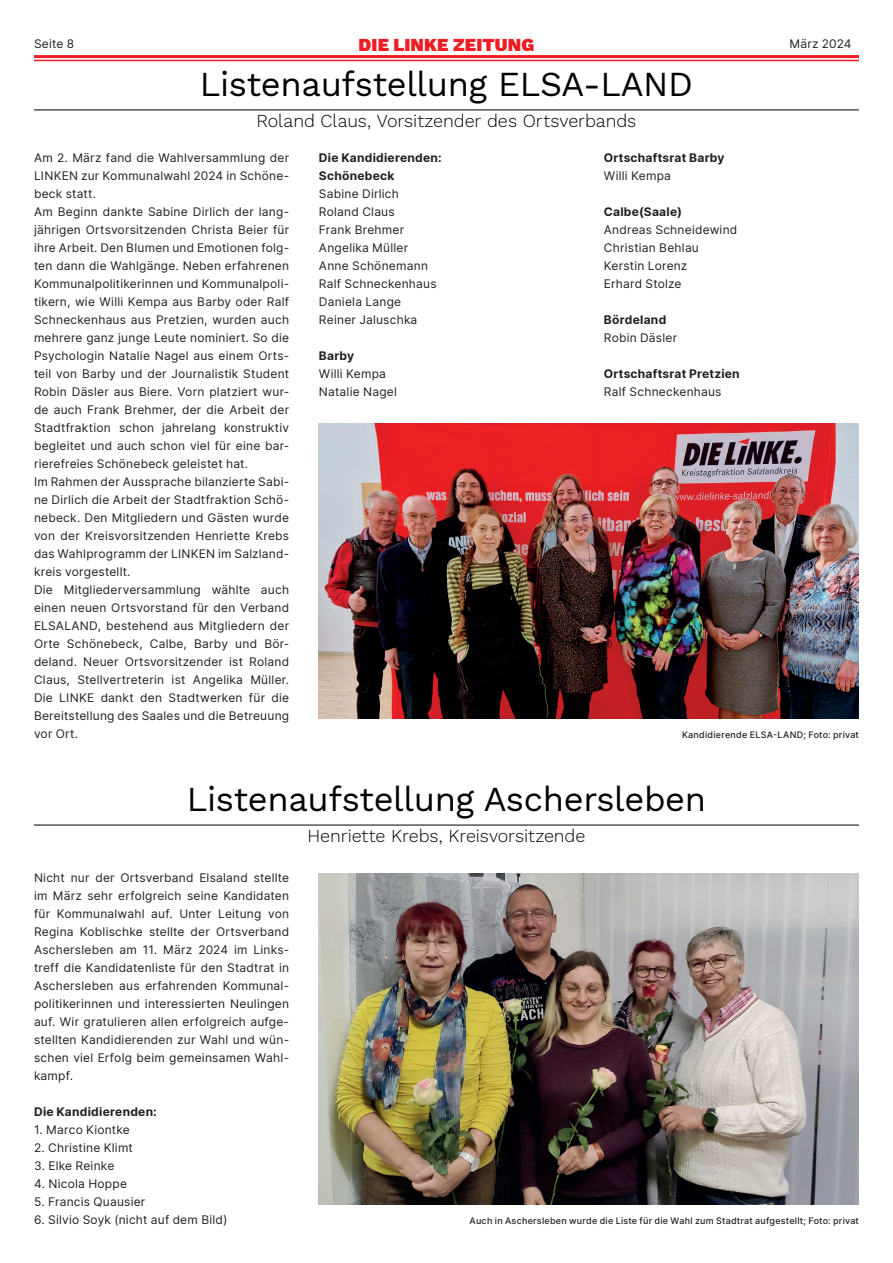
<style>
.page{position:relative;width:893px;height:1263px;background:#fff}
.page>*{position:absolute;margin:0;border:0;box-sizing:border-box;transform-origin:0 0}
.t1{font:34.5px "Work Sans";letter-spacing:-.01em;color:#000001}
.t2{font:300 18px "Work Sans";letter-spacing:-.005em;color:#000003}
.t3{font:900 18px "Work Sans";letter-spacing:.01em;color:#ee1d23}
.t4{font:12px/18px "Inter";letter-spacing:.02em;color:#231f20}
.t5{font:700 12px/18px "Inter";letter-spacing:.02em;color:#231f20}
.t6{font:500 9px "Inter";letter-spacing:.025em;color:#231f20}
</style>
<div class="page">
<hr style="left:34px;top:110px;width:825px;height:1px;background:#000003">
<hr style="left:34px;top:825px;width:825px;height:1px;background:#000003">
<img style="left:319px;top:874px;width:540px;height:330px">
<img style="left:319px;top:423px;width:540px;height:296px">
<hr style="left:34px;top:55px;width:825px;height:3px;background:#ee1d23">
<hr style="left:34px;top:60px;width:825px;height:1px;background:#ee1d23">
<p class="t4" style="left:34px;top:34px;width:42px">Seite 8</p>
<h2 class="t3" style="left:359px;top:31px;width:177px">DIE LINKE ZEITUNG</h2>
<p class="t4" style="left:789px;top:34px;width:64px">März 2024</p>
<h1 class="t1" style="left:200px;top:58px;width:495px">Listenaufstellung ELSA-LAND</h1>
<h2 class="t2" style="left:257px;top:108px;width:381px">Roland Claus, Vorsitzender des Ortsverbands</h2>
<p class="t4" style="left:34px;top:148px;width:257px">Am 2. März fand die Wahlversammlung der LINKEN zur Kommunalwahl 2024 in Schöne&shy;beck statt.<br>Am Beginn dankte Sabine Dirlich der lang&shy;jährigen Ortsvorsitzenden Christa Beier für ihre Arbeit. Den Blumen und Emotionen folg&shy;ten dann die Wahlgänge. Neben erfahrenen Kommunalpolitikerinnen und Kommunalpoli&shy;tikern, wie Willi Kempa aus Barby oder Ralf Schneckenhaus aus Pretzien, wurden auch mehrere ganz junge Leute nominiert. So die Psychologin Natalie Nagel aus einem Orts&shy;teil von Barby und der Journalistik Student Robin Däsler aus Biere. Vorn platziert wur&shy;de auch Frank Brehmer, der die Arbeit der Stadtfraktion schon jahrelang konstruktiv begleitet und auch schon viel für eine bar&shy;rierefreies Schönebeck geleistet hat.<br>Im Rahmen der Aussprache bilanzierte Sabi&shy;ne Dirlich die Arbeit der Stadtfraktion Schö&shy;nebeck. Den Mitgliedern und Gästen wurde von der Kreisvorsitzenden Henriette Krebs das Wahlprogramm der LINKEN im Salzland&shy;kreis vorgestellt.<br>Die Mitgliederversammlung wählte auch einen neuen Ortsvorstand für den Verband ELSALAND, bestehend aus Mitgliedern der Orte Schönebeck, Calbe, Barby und Bör&shy;deland. Neuer Ortsvorsitzender ist Roland Claus, Stellvertreterin ist Angelika Müller.<br>Die LINKE dankt den Stadtwerken für die Bereitstellung des Saales und die Betreuung vor Ort.</p>
<p class="t5" style="left:319px;top:148px;width:124px">Die Kandidierenden:<br>Schönebeck</p>
<p class="t4" style="left:319px;top:184px;width:119px">Sabine Dirlich<br>Roland Claus<br>Frank Brehmer<br>Angelika Müller<br>Anne Schönemann<br>Ralf Schneckenhaus<br>Daniela Lange<br>Reiner Jaluschka</p>
<p class="t5" style="left:319px;top:346px;width:37px">Barby</p>
<p class="t4" style="left:319px;top:364px;width:80px">Willi Kempa<br>Natalie Nagel</p>
<p class="t5" style="left:604px;top:148px;width:122px">Ortschaftsrat Barby</p>
<p class="t4" style="left:604px;top:166px;width:69px">Willi Kempa</p>
<p class="t5" style="left:604px;top:202px;width:80px">Calbe(Saale)</p>
<p class="t4" style="left:604px;top:220px;width:135px">Andreas Schneidewind<br>Christian Behlau<br>Kerstin Lorenz<br>Erhard Stolze</p>
<p class="t5" style="left:604px;top:310px;width:64px">Bördeland</p>
<p class="t4" style="left:604px;top:328px;width:75px">Robin Däsler</p>
<p class="t5" style="left:604px;top:364px;width:137px">Ortschaftsrat Pretzien</p>
<p class="t4" style="left:604px;top:382px;width:119px">Ralf Schneckenhaus</p>
<p class="t6" style="left:682px;top:728px;width:178px">Kandidierende ELSA-LAND; Foto: privat</p>
<h1 class="t1" style="left:187px;top:773px;width:521px">Listenaufstellung Aschersleben</h1>
<h2 class="t2" style="left:307px;top:823px;width:280px">Henriette Krebs, Kreisvorsitzende</h2>
<p class="t4" style="left:34px;top:868px;width:257px;text-align:justify">Nicht nur der Ortsverband Elsaland stellte im März sehr erfolgreich seine Kandidaten für Kommunalwahl auf. Unter Leitung von Regina Koblischke stellte der Ortsverband Aschersleben am 11. März 2024 im Links&shy;treff die Kandidatenliste für den Stadtrat in Aschersleben aus erfahrenden Kommunal&shy;politikerinnen und interessierten Neulingen auf. Wir gratulieren allen erfolgreich aufge&shy;stellten Kandidierenden zur Wahl und wün&shy;schen viel Erfolg beim gemeinsamen Wahl&shy;kampf.</p>
<p class="t5" style="left:34px;top:1102px;width:124px">Die Kandidierenden:</p>
<p class="t4" style="left:34px;top:1120px;width:97px">1. Marco Kiontke</p>
<p class="t4" style="left:34px;top:1138px;width:100px">2. Christine Klimt</p>
<p class="t4" style="left:34px;top:1156px;width:82px">3. Elke Reinke</p>
<p class="t4" style="left:34px;top:1174px;width:94px">4. Nicola Hoppe</p>
<p class="t4" style="left:34px;top:1192px;width:113px">5. Francis Quausier</p>
<p class="t4" style="left:34px;top:1210px;width:195px">6. Silvio Soyk (nicht auf dem Bild)</p>
<p class="t6" style="left:470px;top:1214px;width:391px">Auch in Aschersleben wurde die Liste für die Wahl zum Stadtrat aufgestellt; Foto: privat</p>
</div>
